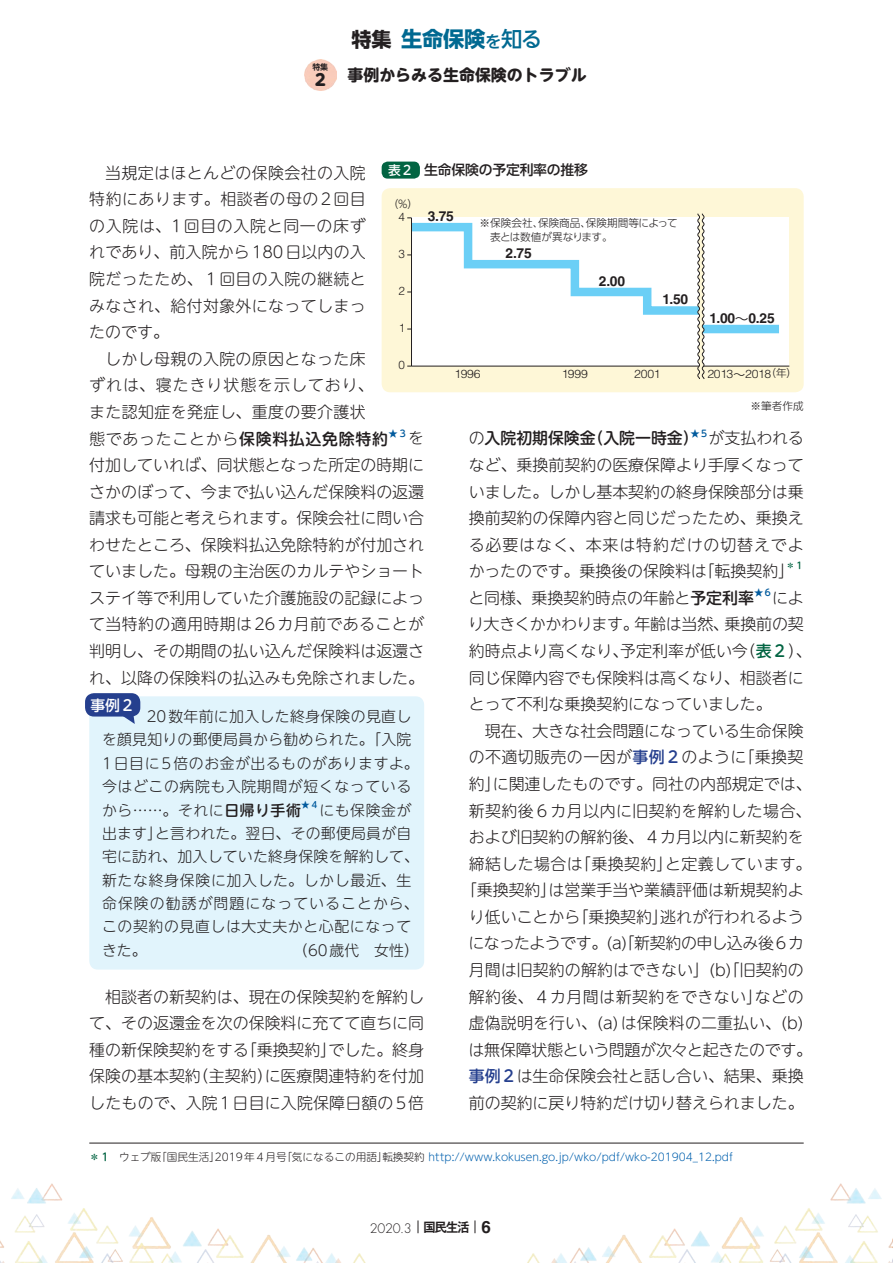
<style>
.page{position:relative;width:893px;height:1263px;background:#fff}
.page>*{position:absolute;margin:0;border:0;box-sizing:border-box;transform-origin:0 0}
.t1{font:700 21.3px "UD Shin Go NT Pro";color:#006991}
.t2{font:300 15.9px/26.5px "UD Shin M Go Pro";color:#231f20;text-align:justify}
.t3{font:300 15.9px "UD Shin M Go Pro";letter-spacing:.025em;color:#231f20}
.t4{font:300 15.9px/26.5px "UD Shin M Go Pro";letter-spacing:.02em;color:#231f20}
.t5{font:300 15.9px "UD Shin M Go Pro";letter-spacing:-.035em;color:#231f20}
.t6{font:300 15.9px "UD Shin M Go Pro";letter-spacing:-.02em;color:#231f20}
.t7{font:700 15.9px "UD Shin M Go Pro";color:#231f20}
.t8{font:500 15.9px "UD Shin M Go Pro";letter-spacing:-.005em;color:#231f20}
.t9{font:800 15.9px "UD Shin M Go Pro";color:#231f20}
.t10{font:300 14.85px/23.4px "UD Shin M Go Pro";letter-spacing:.035em;color:#231f20}
.t11{font:500 14.85px "UD Shin M Go Pro";color:#fff}
.t12{font:700 13.8px "Helvetica LT Std";letter-spacing:-.015em;color:#231f20}
.t13{font:500 13.8px "UD Shin Go Pro";letter-spacing:-.015em;color:#231f20}
.t14{font:300 12.75px "Futura Std";color:#231f20}
.t15{font:500 12.75px "UD Shin M Go Pro";color:#fff}
.t16{font:300 11.7px "Helvetica LT Std";letter-spacing:-.015em;color:#231f20;scale:1.05 1}
.t17{font:300 11.7px "Helvetica LT Std";letter-spacing:-.015em;color:#231f20}
.t18{font:300 10.65px "UD Shin M Go Pro";color:#0160ae}
.t19{font:300 10.65px/13.8px "UD Shin Go Pro";color:#231f20}
.t20{font:300 10.65px "UD Shin M Go Pro";color:#231f20}
.t21{font:500 9.3px "UD Shin M Go Pro";color:#015a9d}
.t22{font:500 9.3px "UD Shin M Go Pro";color:#026442}
.t23{font:500 8.7px "UD Shin M Go Pro";color:#015a9d}
.t24{font:700 7.95px "UD Shin M Go Pro De";color:#231f20}
.s1{font-family:"UD Shin Go Pro";font-size:20.1px;color:#231f20}
.s2{font-weight:500;font-size:16.95px}
.s3{font-weight:500}
.s4{font-family:"Hira Kaku Pro W3";font-weight:400}
.s5{font-weight:300}
.s6{font-weight:500;color:#026442}
.s7{font-weight:500;color:#253f8e}
.s8{color:#231f20}
.s9{font-family:"Gothic MB101 Pro De";font-weight:700}
.s10{font-family:"Helvetica LT Std";font-weight:700;font-size:16.95px}
</style>
<div class="page">
<img style="left:0;top:1183px;width:893px;height:80px">
<svg style="left:418px;top:1220px;width:1px;height:13px"></svg>
<svg style="left:475px;top:1220px;width:1px;height:13px"></svg>
<img style="left:305px;top:60px;width:31px;height:31px">
<div style="left:89px;top:696px;width:335px;height:273px;background:#e1f4fc;border-radius:9px"></div>
<div style="left:85px;top:693px;width:55px;height:23px;background:#253f8e;border-radius:9px"></div>
<svg style="left:122px;top:715px;width:13px;height:9px"></svg>
<div style="left:382px;top:162px;width:38px;height:17px;background:#026442;border-radius:6px"></div>
<div style="left:382px;top:188px;width:422px;height:204px;background:#fef7d7;border-radius:9px"></div>
<div style="left:710px;top:218px;width:79px;height:148px;background:#fff"></div>
<div style="left:702px;top:325px;width:77px;height:8px;background:#6bcff6"></div>
<hr style="left:411px;top:366px;width:378px;height:1px;background:#231f20">
<svg style="left:407px;top:213px;width:303px;height:166px"></svg>
<hr style="left:89px;top:1143px;width:715px;height:1px;background:#231f20">
<h1 class="t1" style="left:351px;top:21px;width:192px"><span class="s1">特集</span>生命保険<span class="s2">を</span><span class="s3">知る</span></h1>
<p class="t24" style="left:312px;top:61px;width:17px">特集</p>
<p class="t9" style="left:315px;top:67px;width:12px">2</p>
<p class="t7" style="left:347px;top:62px;width:241px">事例からみる生命保険のトラブル</p>
<p class="t13" style="left:424px;top:159px;width:165px">生命保険の予定利率の推移</p>
<p class="t15" style="left:388px;top:160px;width:27px">表２</p>
<p class="t2" style="left:89px;top:159px;width:278px;text-indent:16px">当規定はほとんどの保険会社の入院特約にあります。相談者の母の2回目の入院は、1回目の入院と同一の床ずれであり、前入院から180日以内の入院だったため、１回目の入院の継続とみなされ、給付対象外になってしまったのです。</p>
<p class="t4" style="left:89px;top:345px;width:300px;text-indent:16px">しかし母親の入院の原因となった床<br>ずれは、寝たきり状態を示しており、また認知症を発症し、重度の要介護状<br>態であったことから<span class="s3">保険料払込免除特約</span></p>
<p class="t19" style="left:388px;top:197px;width:32px">（%）</p>
<p class="t12" style="left:428px;top:208px;width:28px">3.75</p>
<p class="t17" style="left:399px;top:209px;width:8px">4</p>
<p class="t19" style="left:480px;top:216px;width:200px">※保険会社、保険商品、保険期間等によって　表とは数値が異なります。</p>
<p class="t12" style="left:506px;top:245px;width:28px">2.75</p>
<p class="t17" style="left:399px;top:246px;width:8px">3</p>
<p class="t12" style="left:599px;top:273px;width:28px">2.00</p>
<p class="t17" style="left:399px;top:283px;width:8px">2</p>
<p class="t12" style="left:662px;top:291px;width:27px">1.50</p>
<p class="t12" style="left:709px;top:310px;width:67px">1.00<span class="s4">～</span>0.25</p>
<p class="t17" style="left:399px;top:320px;width:8px">1</p>
<p class="t17" style="left:399px;top:357px;width:8px">0</p>
<p class="t19" style="left:765px;top:366px;width:33px">（年）</p>
<p class="t16" style="left:454px;top:367px;width:26px">1996</p>
<p class="t16" style="left:562px;top:367px;width:26px">1999</p>
<p class="t16" style="left:634px;top:367px;width:27px">2001</p>
<p class="t16" style="left:707px;top:366px;width:62px">2013<span class="s4">～</span>2018</p>
<p class="t20" style="left:750px;top:397px;width:55px">※筆者作成</p>
<p class="t21" style="left:389px;top:425px;width:20px">★３</p>
<p class="t8" style="left:469px;top:425px;width:231px"><span class="s5">の</span>入院初期保険金（入院一時金）</p>
<p class="t21" style="left:690px;top:425px;width:20px">★５</p>
<p class="t2" style="left:469px;top:424px;width:337px;text-indent:240px">が支払われるなど、乗換前契約の医療保障より手厚くなっていました。しかし基本契約の終身保険部分は乗換前契約の保障内容と同じだったため、乗換える必要はなく、本来は特約だけの切替えでよかったのです。乗換後の保険料は「転換契約」</p>
<p class="t2" style="left:89px;top:424px;width:336px;text-indent:319px">を付加していれば、同状態となった所定の時期にさかのぼって、今まで払い込んだ保険料の返還請求も可能と考えられます。保険会社に問い合わせたところ、保険料払込免除特約が付加されていました。母親の主治医のカルテやショートステイ等で利用していた介護施設の記録によって当特約の適用時期は26カ月前であることが判明し、その期間の払い込んだ保険料は返還され、以降の保険料の払込みも免除されました。</p>
<p class="t10" style="left:102px;top:704px;width:318px;text-indent:15px">　　20数年前に加入した終身保険の見直しを顔見知りの郵便局員から勧められた。「入院<br>1日目に5倍のお金が出るものがありますよ。今はどこの病院も入院期間が短くなっているから……。それに<span class="s3">日帰り手術</span></p>
<p class="t22" style="left:786px;top:558px;width:20px">＊１</p>
<p class="t2" style="left:469px;top:584px;width:287px">と同様、乗換契約時点の年齢と<span class="s3">予定利率</span></p>
<p class="t21" style="left:754px;top:585px;width:20px">★６</p>
<p class="t2" style="left:468px;top:584px;width:345px;text-align:left;text-indent:304px">により大きくかかわります。年齢は当然、乗換前の契約時点より高くなり、予定利率が低い今（<span class="s6">表２</span>）、同じ保障内容でも保険料は高くなり、相談者にとって不利な乗換契約になっていました。</p>
<p class="t2" style="left:485px;top:717px;width:320px">現在、大きな社会問題になっている生命保険</p>
<p class="t3" style="left:469px;top:744px;width:336px">の不適切販売の一因が<span class="s7">事例２</span>のように「乗換契</p>
<p class="t2" style="left:469px;top:770px;width:344px">約」に関連したものです。同社の内部規定では、</p>
<p class="t3" style="left:469px;top:798px;width:344px">新契約後６カ月以内に旧契約を解約した場合、</p>
<p class="t2" style="left:469px;top:823px;width:336px">および旧契約の解約後、４カ月以内に新契約を</p>
<p class="t3" style="left:469px;top:851px;width:344px">締結した場合は「乗換契約」と定義しています。</p>
<p class="t2" style="left:461px;top:876px;width:344px">「乗換契約」は営業手当や業績評価は新規契約よ</p>
<p class="t2" style="left:469px;top:903px;width:336px">り低いことから「乗換契約」逃れが行われるよう</p>
<p class="t5" style="left:468px;top:930px;width:337px">になったようです。(a)「新契約の申し込み後６カ</p>
<p class="t2" style="left:469px;top:956px;width:336px">月間は旧契約の解約はできない」(b)「旧契約の</p>
<p class="t3" style="left:469px;top:984px;width:336px">解約後、４カ月間は新契約をできない」などの</p>
<p class="t2" style="left:469px;top:1009px;width:336px">虚偽説明を行い、(a)は保険料の二重払い、(b)</p>
<p class="t6" style="left:468px;top:1037px;width:345px">は無保障状態という問題が次々と起きたのです。</p>
<p class="t2" style="left:469px;top:1062px;width:336px"><span class="s7">事例２</span>は生命保険会社と話し合い、結果、乗換</p>
<p class="t2" style="left:469px;top:1089px;width:336px">前の契約に戻り特約だけ切り替えられました。</p>
<p class="t11" style="left:90px;top:693px;width:46px">事例２</p>
<p class="t23" style="left:301px;top:798px;width:19px">★４</p>
<p class="t10" style="left:102px;top:797px;width:318px;text-indent:217px">にも保険金が出ます」と言われた。翌日、その郵便局員が自宅に訪れ、加入していた終身保険を解約して、新たな終身保険に加入した。しかし最近、生命保険の勧誘が問題になっていることから、この契約の見直しは大丈夫かと心配になってきた。</p>
<p class="t10" style="left:293px;top:938px;width:127px">（60歳代　女性）</p>
<p class="t2" style="left:89px;top:982px;width:336px;text-indent:16px">相談者の新契約は、現在の保険契約を解約して、その返還金を次の保険料に充てて直ちに同種の新保険契約をする「乗換契約」でした。終身保険の基本契約（主契約）に医療関連特約を付加したもので、入院1日目に入院保障日額の5倍</p>
<p class="t18" style="left:89px;top:1148px;width:645px"><span class="s6">＊１</span> <span class="s8">ウェブ版「国民生活」2019年４月号「気になるこの用語」転換契約</span> http://www.kokusen.go.jp/wko/pdf/wko-201904_12.pdf</p>
<p class="t14" style="left:370px;top:1221px;width:122px">2020.3 <span class="s9">国民生活</span> <span class="s10">6</span></p>
</div>
